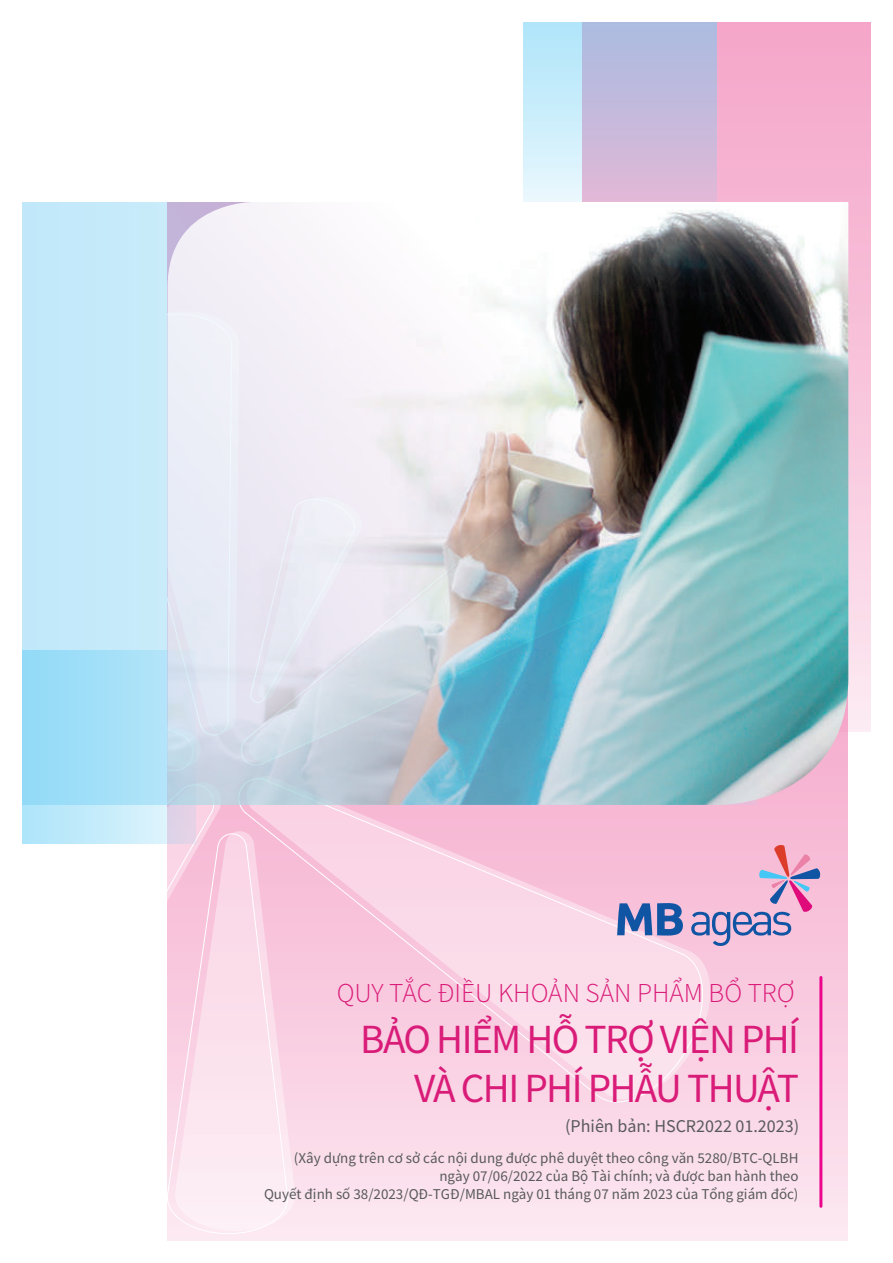
<style>
.page{position:relative;width:893px;height:1263px;background:#fff}
.page>*{position:absolute;margin:0;border:0;box-sizing:border-box;transform-origin:0 0}
.t1{font:41.4px/49.5px "Source Sans Pro";letter-spacing:-.04em;color:#da1c79;text-align:right}
.t2{font:300 27.3px "Source Sans Pro";color:#da1c79}
.t3{font:18px "Source Sans Pro";color:#58595b}
.t4{font:15px/18px "Source Sans Pro";color:#58595b;text-align:right}
</style>
<div class="page">
<svg style="left:168px;top:805px;width:680px;height:436px;background:#fad9e8"></svg>
<svg style="left:167px;top:829px;width:122px;height:406px"></svg>
<svg style="left:167px;top:929px;width:49px;height:263px;background:#fad9e8"></svg>
<svg style="left:167px;top:805px;width:65px;height:124px;background:#f8c8de"></svg>
<svg style="left:235px;top:805px;width:475px;height:308px;background:#f9d0e2"></svg>
<div style="left:0;top:202px;width:757px;height:603px;background:#c4eafa"></div>
<svg style="left:716px;top:22px;width:155px;height:709px;background:#f5b7d3"></svg>
<svg style="left:21px;top:651px;width:174px;height:193px;background:#aee2f8"></svg>
<svg style="left:523px;top:22px;width:193px;height:180px;background:#c7c9e5"></svg>
<img style="left:168px;top:202px;width:680px;height:603px">
<hr style="left:819px;top:977px;width:3px;height:229px;background:#ec068c">
<div style="left:0;top:0;width:21px;height:1263px;background:#fff"></div>
<svg style="left:617px;top:903px;width:66px;height:32px;background:#647eb8"></svg>
<svg style="left:691px;top:844px;width:129px;height:102px;background:#daadce"></svg>
<h2 class="t2" style="left:337px;top:976px;width:459px">QUY TẮC ĐIỀU KHOẢN SẢN PHẨM BỔ TRỢ</h2>
<h1 class="t1" style="left:360px;top:1014px;width:440px">BẢO HIỂM HỖ TRỢ VIỆN PHÍ<br>VÀ CHI PHÍ PHẪU THUẬT</h1>
<p class="t3" style="left:565px;top:1114px;width:236px">(Phiên bản: HSCR2022 01.2023)</p>
<p class="t4" style="left:264px;top:1149px;width:536px">(Xây dựng trên cơ sở các nội dung được phê duyệt theo công văn 5280/BTC-QLBH ngày 07/06/2022 của Bộ Tài chính; và được ban hành theo<br>Quyết định số 38/2023/QĐ-TGĐ/MBAL ngày 01 tháng 07 năm 2023 của Tổng giám đốc)</p>
</div>
